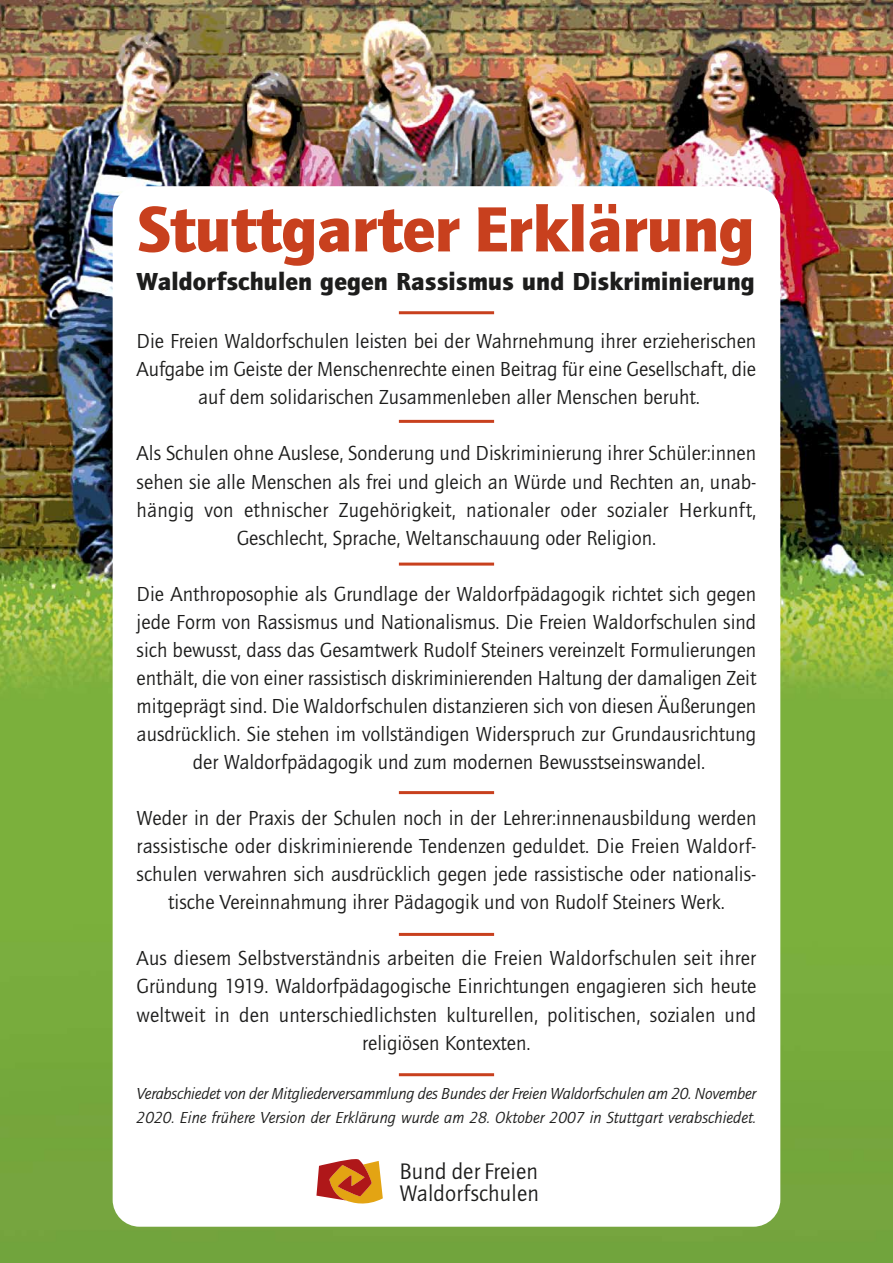
<style>
.page{position:relative;width:893px;height:1263px;background:#fff}
.page>*{position:absolute;margin:0;border:0;box-sizing:border-box;transform-origin:0 0}
.t1{font:700 semi-condensed 67.5px "Myriad Pro";color:#c8401e}
.t2{font:900 66px "Quay Sans";letter-spacing:-.005em;color:#c8401e}
.t3{font:700 semi-condensed 27px "Myriad Pro";color:#1d1d1c}
.t4{font:900 25.5px "Quay Sans";letter-spacing:.005em;color:#1d1d1c}
.t5{font:23.25px/22.5px "Quay Sans";letter-spacing:.005em;color:#1d1d1c}
.t6{font:21px/28px "Quay Sans";color:#1d1d1c;text-align:justify}
.t7{font:italic 16.5px/23.5px "Quay Sans";letter-spacing:-.015em;color:#1d1d1c}
</style>
<div class="page">
<img style="left:0;top:0;width:893px;height:1263px">
<div style="left:113px;top:186px;width:667px;height:1041px;background:#fff;border-radius:27px"></div>
<hr style="left:399px;top:311px;width:95px;height:3px;background:#c8401e">
<hr style="left:399px;top:420px;width:95px;height:3px;background:#c8401e">
<hr style="left:399px;top:563px;width:95px;height:3px;background:#c8401e">
<hr style="left:399px;top:791px;width:95px;height:3px;background:#c8401e">
<hr style="left:399px;top:933px;width:95px;height:3px;background:#c8401e">
<hr style="left:399px;top:1073px;width:95px;height:3px;background:#c8401e">
<svg style="left:316px;top:1159px;width:67px;height:45px"></svg>
<p class="t2" style="left:137px;top:204px;width:620px">Stuttgarter Erklärung</p>
<p class="t4" style="left:137px;top:272px;width:620px">Waldorfschulen gegen Rassismus und Diskriminierung</p>
<p class="t1" style="left:140px;top:213px;width:608px">Stuttgarter Erklärung</p>
<p class="t3" style="left:137px;top:282px;width:612px">Waldorfschulen gegen Rassismus und Diskriminierung</p>
<p class="t6" style="left:137px;top:329px;width:621px">Die Freien Waldorfschulen leisten bei der Wahrnehmung ihrer erzieherischen<br>Aufgabe im Geiste der Menschenrechte einen Beitrag für eine Gesellschaft, die</p>
<p class="t6" style="left:198px;top:385px;width:503px">auf dem solidarischen Zusammenleben aller Menschen beruht.</p>
<p class="t6" style="left:137px;top:441px;width:621px">Als Schulen ohne Auslese, Sonderung und Diskriminierung ihrer Schüler:innen sehen sie alle Menschen als frei und gleich an Würde und Rechten an, unab&shy;hängig von ethnischer Zugehörigkeit, nationaler oder sozialer Herkunft,</p>
<p class="t6" style="left:237px;top:525px;width:421px">Geschlecht, Sprache, Weltanschauung oder Religion.</p>
<p class="t6" style="left:137px;top:581px;width:621px">Die Anthroposophie als Grundlage der Waldorfpädagogik richtet sich gegen jede Form von Rassismus und Nationalismus. Die Freien Waldorfschulen sind sich bewusst, dass das Gesamtwerk Rudolf Steiners vereinzelt Formulierungen enthält, die von einer rassistisch diskriminierenden Haltung der damaligen Zeit mitgeprägt sind. Die Waldorfschulen distanzieren sich von diesen Äußerungen ausdrücklich. Sie stehen im vollständigen Widerspruch zur Grundausrichtung</p>
<p class="t6" style="left:193px;top:750px;width:514px">der Waldorfpädagogik und zum modernen Bewusstseinswandel.</p>
<p class="t6" style="left:137px;top:806px;width:621px">Weder in der Praxis der Schulen noch in der Lehrer:innenausbildung werden rassistische oder diskriminierende Tendenzen geduldet. Die Freien Waldorf-</p>
<p class="t6" style="left:137px;top:862px;width:621px">schulen verwahren sich ausdrücklich gegen jede rassistische oder nationalis-</p>
<p class="t6" style="left:168px;top:890px;width:558px">tische Vereinnahmung ihrer Pädagogik und von Rudolf Steiners Werk.</p>
<p class="t6" style="left:137px;top:946px;width:621px">Aus diesem Selbstverständnis arbeiten die Freien Waldorfschulen seit ihrer Gründung 1919. Waldorfpädagogische Einrichtungen engagieren sich heute weltweit in den unterschiedlichsten kulturellen, politischen, sozialen und</p>
<p class="t6" style="left:362px;top:1030px;width:170px">religiösen Kontexten.</p>
<p class="t7" style="left:137px;top:1083px;width:621px">Verabschiedet von der Mitgliederversammlung des Bundes der Freien Waldorfschulen am 20. November<br>2020. Eine frühere Version der Erklärung wurde am 28. Oktober 2007 in Stuttgart verabschiedet.</p>
<p class="t5" style="left:399px;top:1161px;width:141px">Bund der Freien<br>Waldorfschulen</p>
</div>
